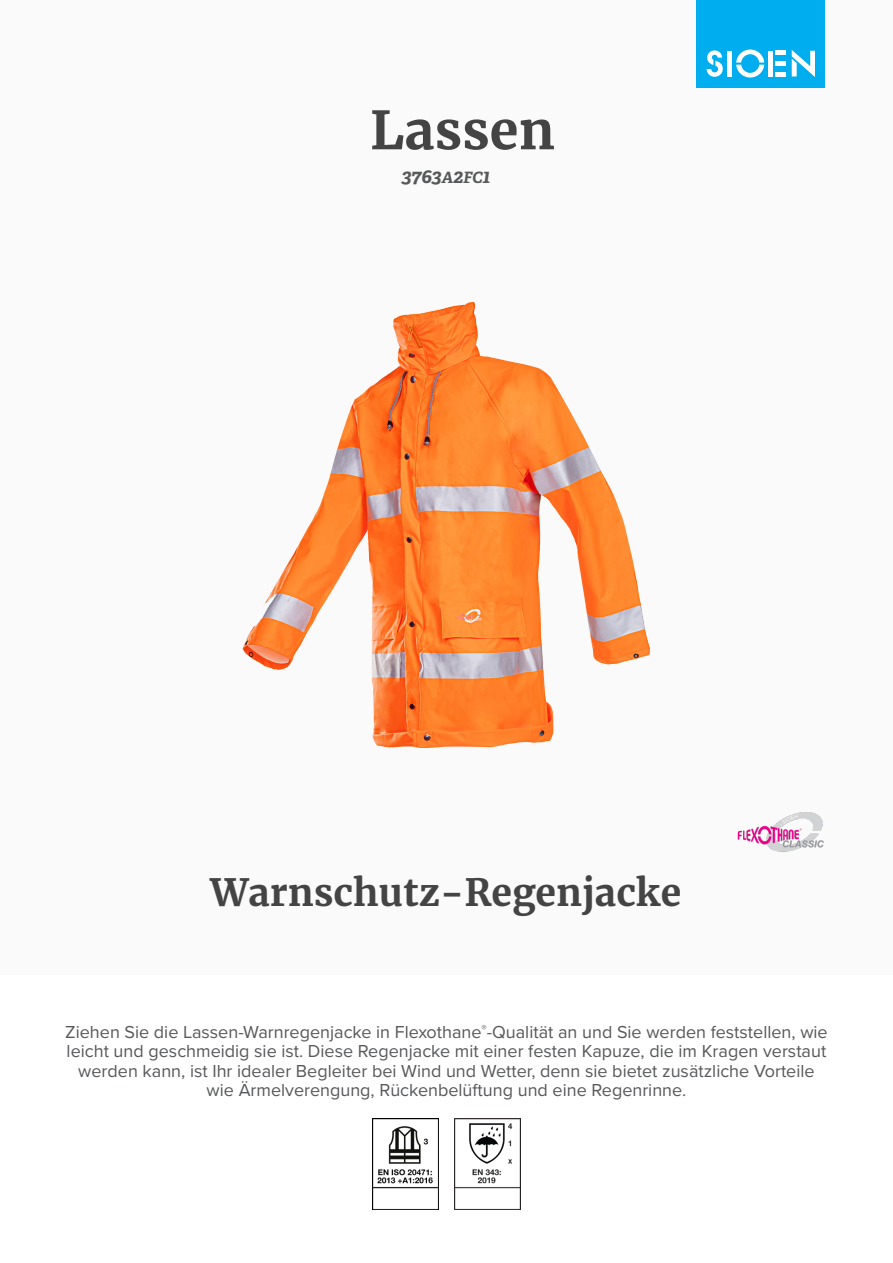
<style>
.page{position:relative;width:893px;height:1263px;background:#fff}
.page>*{position:absolute;margin:0;border:0;box-sizing:border-box;transform-origin:0 0}
.product_name{font:700 52.5px "Merriweather";color:#444}
.product_h2{font:700 37.5px "Merriweather";color:#444}
.product_ref{font:italic 700 19.5px "Adelle";color:#57585a}
.product_description{font:18px/19.5px "Proxima Nova";color:#57585a;text-align:center}
.s1{font-size:15.6px}
</style>
<div class="page">
<div style="left:0;top:0;width:893px;height:974px;background:#fafafa"></div>
<div style="left:697px;top:0;width:128px;height:88px;background:#00aeef"></div>
<svg style="left:707px;top:50px;width:16px;height:27px"></svg>
<svg style="left:736px;top:50px;width:28px;height:28px"></svg>
<div style="left:727px;top:51px;width:5px;height:26px;background:#fff"></div>
<div style="left:768px;top:51px;width:5px;height:26px;background:#fff"></div>
<div style="left:775px;top:72px;width:11px;height:5px;background:#fff"></div>
<div style="left:775px;top:61px;width:11px;height:5px;background:#fff"></div>
<hr style="left:775px;top:51px;width:11px;height:4px;background:#fff">
<svg style="left:792px;top:50px;width:23px;height:27px"></svg>
<img style="left:737px;top:812px;width:87px;height:40px">
<img style="left:372px;top:1118px;width:66px;height:92px">
<img style="left:454px;top:1118px;width:67px;height:92px">
<img style="left:242px;top:301px;width:408px;height:447px">
<p class="product_name" style="left:370px;top:97px;width:186px">Lassen</p>
<p class="product_ref" style="left:401px;top:164px;width:91px">3763<span class="s1">A</span>2<span class="s1">FC</span>1</p>
<p class="product_h2" style="left:210px;top:868px;width:472px">Warnschutz-Regenjacke</p>
<p class="product_description" style="left:65px;top:1021px;width:764px">Ziehen Sie die Lassen-Warnregenjacke in Flexothane<sup>®</sup>-Qualität an und Sie werden feststellen, wie leicht und geschmeidig sie ist. Diese Regenjacke mit einer festen Kapuze, die im Kragen verstaut werden kann, ist Ihr idealer Begleiter bei Wind und Wetter, denn sie bietet zusätzliche Vorteile wie Ärmelverengung, Rückenbelüftung und eine Regenrinne.</p>
</div>
